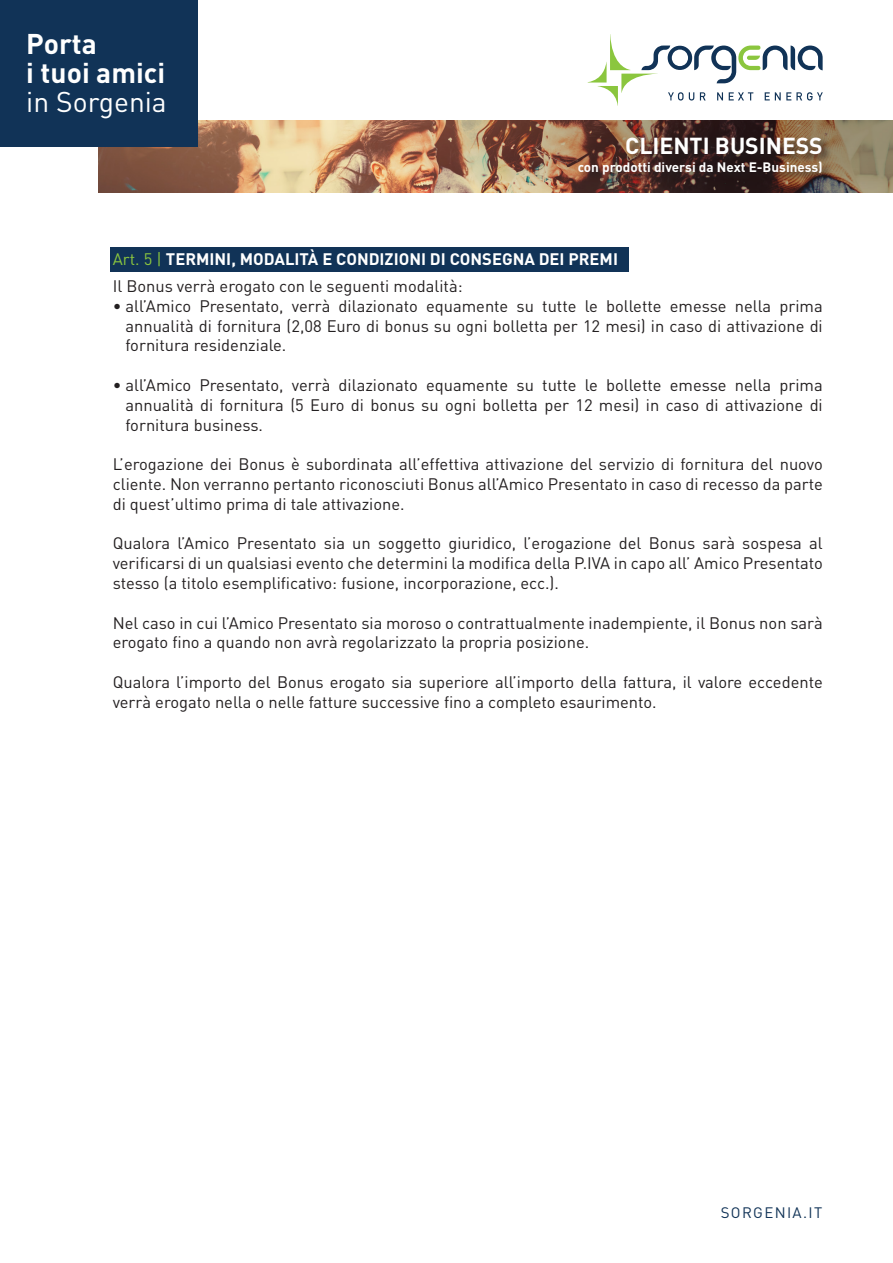
<style>
.page{position:relative;width:893px;height:1263px;background:#fff}
.page>*{position:absolute;margin:0;border:0;box-sizing:border-box;transform-origin:0 0}
.t1{font:700 28.2px "DIN";color:#fff}
.t2{font:28.2px "DIN";color:#fff}
.t3{font:700 22.95px "DIN";color:#fff}
.t4{font:16.5px/19.8px "DIN";color:#231f20;text-align:justify}
.t5{font:700 16.5px "DIN";color:#fff}
.t6{font:15px "DIN";letter-spacing:.09em;color:#113357}
.t7{font:700 13.5px "DIN";color:#fff}
.s1{font-weight:400;color:#8bc63e}
</style>
<div class="page">
<img style="left:99px;top:120px;width:137px;height:72px">
<img style="left:236px;top:120px;width:657px;height:72px">
<div style="left:577px;top:136px;width:255px;height:48px;background:#231f20;opacity:.75"></div>
<svg style="left:588px;top:34px;width:235px;height:72px"></svg>
<div style="left:0;top:0;width:198px;height:146px;background:#113357"></div>
<div style="left:111px;top:247px;width:518px;height:25px;background:#113357"></div>
<p class="t1" style="left:26px;top:25px;width:72px">Porta</p>
<p class="t1" style="left:26px;top:54px;width:140px">i tuoi amici</p>
<p class="t2" style="left:26px;top:84px;width:142px">in Sorgenia</p>
<p class="t3" style="left:625px;top:130px;width:199px">CLIENTI BUSINESS</p>
<p class="t7" style="left:578px;top:158px;width:247px">con prodotti diversi da Next E-Business)</p>
<p class="t5" style="left:113px;top:248px;width:507px"><span class="s1">Art. 5 |</span> TERMINI, MODALITÀ E CONDIZIONI DI CONSEGNA DEI PREMI</p>
<p class="t4" style="left:113px;top:276px;width:351px">Il Bonus verrà erogato con le seguenti modalità:</p>
<p class="t4" style="left:125px;top:296px;width:699px;text-indent:-13px">• all’Amico Presentato, verrà dilazionato equamente su tutte le bollette emesse nella prima annualità di fornitura (2,08 Euro di bonus su ogni bolletta per 12 mesi) in caso di attivazione di fornitura residenziale.</p>
<p class="t4" style="left:125px;top:375px;width:699px;text-indent:-13px">• all’Amico Presentato, verrà dilazionato equamente su tutte le bollette emesse nella prima annualità di fornitura (5 Euro di bonus su ogni bolletta per 12 mesi) in caso di attivazione di fornitura business.</p>
<p class="t4" style="left:113px;top:454px;width:712px">L’erogazione dei Bonus è subordinata all’effettiva attivazione del servizio di fornitura del nuovo cliente. Non verranno pertanto riconosciuti Bonus all’Amico Presentato in caso di recesso da parte di quest’ultimo prima di tale attivazione.</p>
<p class="t4" style="left:113px;top:533px;width:712px">Qualora l’Amico Presentato sia un soggetto giuridico, l’erogazione del Bonus sarà sospesa al verificarsi di un qualsiasi evento che determini la modifica della P.IVA in capo all’ Amico Presentato stesso (a titolo esemplificativo: fusione, incorporazione, ecc.).</p>
<p class="t4" style="left:113px;top:612px;width:712px">Nel caso in cui l’Amico Presentato sia moroso o contrattualmente inadempiente, il Bonus non sarà erogato fino a quando non avrà regolarizzato la propria posizione.</p>
<p class="t4" style="left:113px;top:672px;width:712px">Qualora l’importo del Bonus erogato sia superiore all’importo della fattura, il valore eccedente verrà erogato nella o nelle fatture successive fino a completo esaurimento.</p>
<p class="t6" style="left:721px;top:1203px;width:103px">SORGENIA.IT</p>
</div>
